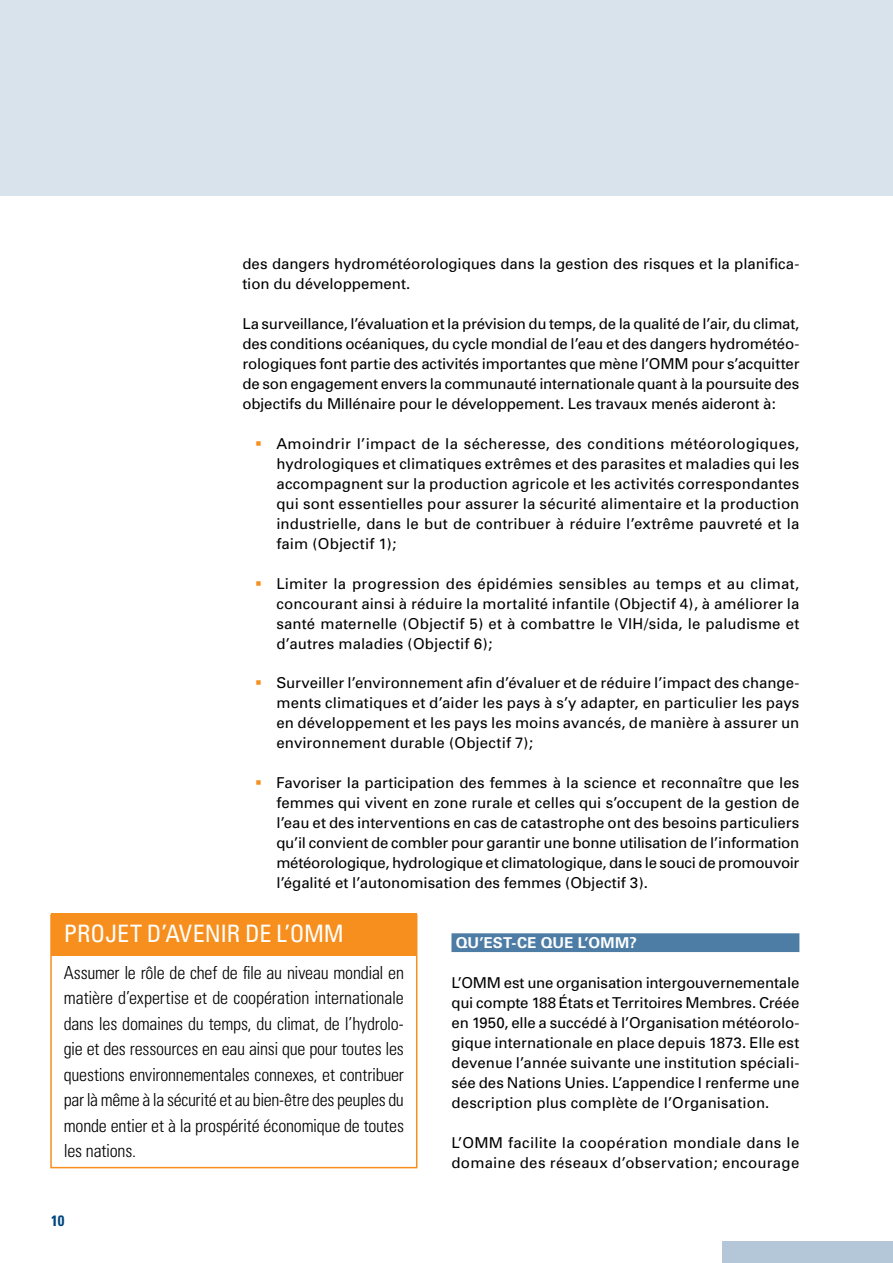
<style>
.page{position:relative;width:893px;height:1263px;background:#fff}
.page>*{position:absolute;margin:0;border:0;box-sizing:border-box;transform-origin:0 0}
.t1{font:condensed 24px "Univers";color:#fff}
.t2{font:300 condensed 18px/25.5px "Univers";letter-spacing:-.015em;color:#000;text-align:justify}
.t3{font:15px/20px "Univers";letter-spacing:.005em;color:#000;text-align:justify}
.t4{font:700 15px "Univers";letter-spacing:.015em;color:#fff}
.t5{font:700 condensed 15px "Univers";color:#00467f}
</style>
<div class="page">
<div style="left:723px;top:1242px;width:170px;height:21px;background:#b3c7d9"></div>
<div style="left:451px;top:933px;width:348px;height:19px;background:#4d7da5"></div>
<div style="left:0;top:0;width:893px;height:196px;background:#d9e3ec"></div>
<div style="left:50px;top:914px;width:367px;height:254px;border:2px solid #f78f1e"></div>
<div style="left:51px;top:913px;width:366px;height:43px;background:#f78f1e"></div>
<p class="t3" style="left:242px;top:254px;width:559px">des dangers hydrométéorologiques dans la gestion des risques et la planifica&shy;tion du développement.</p>
<p class="t3" style="left:242px;top:314px;width:559px">La surveillance, l’évaluation et la prévision du temps, de la qualité de l’air, du climat, des conditions océaniques, du cycle mondial de l’eau et des dangers hydrométéo&shy;rologiques font partie des activités importantes que mène l’OMM pour s’acquitter de son engagement envers la communauté internationale quant à la poursuite des objectifs du Millénaire pour le développement. Les travaux menés aideront à:</p>
<p class="t3" style="left:276px;top:433px;width:525px">Amoindrir l’impact de la sécheresse, des conditions météorologiques, hydrologiques et climatiques extrêmes et des parasites et maladies qui les accompagnent sur la production agricole et les activités correspondantes qui sont essentielles pour assurer la sécurité alimentaire et la production industrielle, dans le but de contribuer à réduire l’extrême pauvreté et la faim (Objectif 1);</p>
<p class="t3" style="left:276px;top:573px;width:525px">Limiter la progression des épidémies sensibles au temps et au climat, concourant ainsi à réduire la mortalité infantile (Objectif 4), à améliorer la santé maternelle (Objectif 5) et à combattre le VIH/sida, le paludisme et d’autres maladies (Objectif 6);</p>
<p class="t3" style="left:276px;top:673px;width:524px">Surveiller l’environnement afin d’évaluer et de réduire l’impact des change&shy;ments climatiques et d’aider les pays à s’y adapter, en particulier les pays en développement et les pays les moins avancés, de manière à assurer un environnement durable (Objectif 7);</p>
<p class="t3" style="left:276px;top:773px;width:525px">Favoriser la participation des femmes à la science et reconnaître que les femmes qui vivent en zone rurale et celles qui s’occupent de la gestion de l’eau et des interventions en cas de catastrophe ont des besoins particuliers qu’il convient de combler pour garantir une bonne utilisation de l’information météorologique, hydrologique et climatologique, dans le souci de promouvoir l’égalité et l’autonomisation des femmes (Objectif 3).</p>
<h1 class="t1" style="left:64px;top:919px;width:244px">PROJET D’AVENIR DE L’OMM</h1>
<p class="t2" style="left:64px;top:960px;width:342px">Assumer le rôle de chef de file au niveau mondial en matière d’expertise et de coopération internationale dans les domaines du temps, du climat, de l’hydrolo&shy;gie et des ressources en eau ainsi que pour toutes les questions environnementales connexes, et contribuer par là même à la sécurité et au bien-être des peuples du monde entier et à la prospérité économique de toutes les nations.</p>
<p class="t5" style="left:51px;top:1211px;width:15px">10</p>
<p class="t4" style="left:456px;top:934px;width:147px">QU’EST-CE QUE L’OMM</p>
<p class="t4" style="left:630px;top:934px;width:9px">?</p>
<p class="t3" style="left:451px;top:973px;width:349px">L’OMM est une organisation intergouvernementale qui compte 188 États et Territoires Membres. Créée en 1950, elle a succédé à l’Organisation météorolo&shy;gique internationale en place depuis 1873. Elle est devenue l’année suivante une institution spéciali&shy;sée des Nations Unies. L’appendice I renferme une description plus complète de l’Organisation.</p>
<p class="t3" style="left:451px;top:1133px;width:349px">L’OMM facilite la coopération mondiale dans le domaine des réseaux d’observation; encourage</p>
</div>
